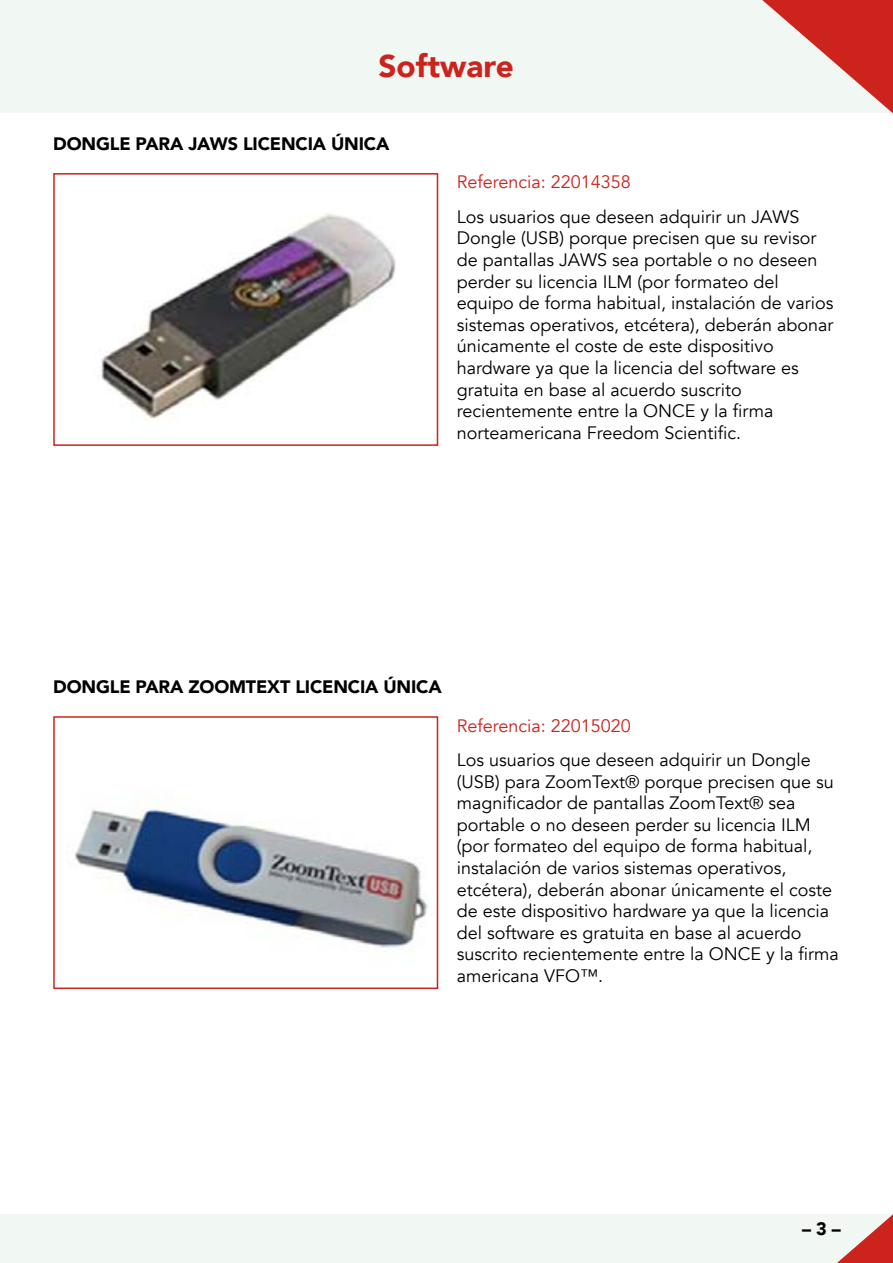
<style>
.page{position:relative;width:893px;height:1263px;background:#fff}
.page>*{position:absolute;margin:0;border:0;box-sizing:border-box;transform-origin:0 0}
.t1{font:900 31.5px "Avenir";color:#cc231c}
.t2{font:18px/21.6px "Avenir";color:#000}
.t3{font:900 18px "Avenir";letter-spacing:-.01em;color:#000}
.t4{font:18px "Avenir";color:#cc231c}
</style>
<div class="page">
<div style="left:0;top:0;width:893px;height:113px;background:#f1f7f2"></div>
<svg style="left:762px;top:0;width:131px;height:114px"></svg>
<div style="left:0;top:1214px;width:893px;height:49px;background:#f1f7f2"></div>
<svg style="left:837px;top:1214px;width:56px;height:49px"></svg>
<img style="left:74px;top:805px;width:354px;height:145px">
<div style="left:53px;top:716px;width:385px;height:273px;border:2px solid #cc231c"></div>
<img style="left:101px;top:214px;width:295px;height:206px">
<div style="left:53px;top:173px;width:385px;height:273px;border:2px solid #cc231c"></div>
<h1 class="t1" style="left:378px;top:39px;width:137px">Software</h1>
<h3 class="t3" style="left:53px;top:128px;width:338px">DONGLE PARA JAWS LICENCIA ÚNICA</h3>
<p class="t4" style="left:457px;top:171px;width:176px">Referencia: 22014358</p>
<p class="t2" style="left:457px;top:206px;width:378px">Los usuarios que deseen adquirir un JAWS Dongle (USB) porque precisen que su revisor de pantallas JAWS sea portable o no deseen perder su licencia ILM (por formateo del equipo de forma habitual, instalación de varios sistemas operativos, etcétera), deberán abonar únicamente el coste de este dispositivo hardware ya que la licencia del software es gratuita en base al acuerdo suscrito recientemente entre la ONCE y la firma norteamericana Freedom Scientific.</p>
<h3 class="t3" style="left:53px;top:671px;width:390px">DONGLE PARA ZOOMTEXT LICENCIA ÚNICA</h3>
<p class="t4" style="left:457px;top:715px;width:176px">Referencia: 22015020</p>
<p class="t2" style="left:457px;top:749px;width:384px">Los usuarios que deseen adquirir un Dongle (USB) para ZoomText® porque precisen que su magnificador de pantallas ZoomText® sea portable o no deseen perder su licencia ILM (por formateo del equipo de forma habitual, instalación de varios sistemas operativos, etcétera), deberán abonar únicamente el coste de este dispositivo hardware ya que la licencia del software es gratuita en base al acuerdo suscrito recientemente entre la ONCE y la firma americana VFO™.</p>
<p class="t3" style="left:802px;top:1213px;width:40px">– 3 –</p>
</div>
